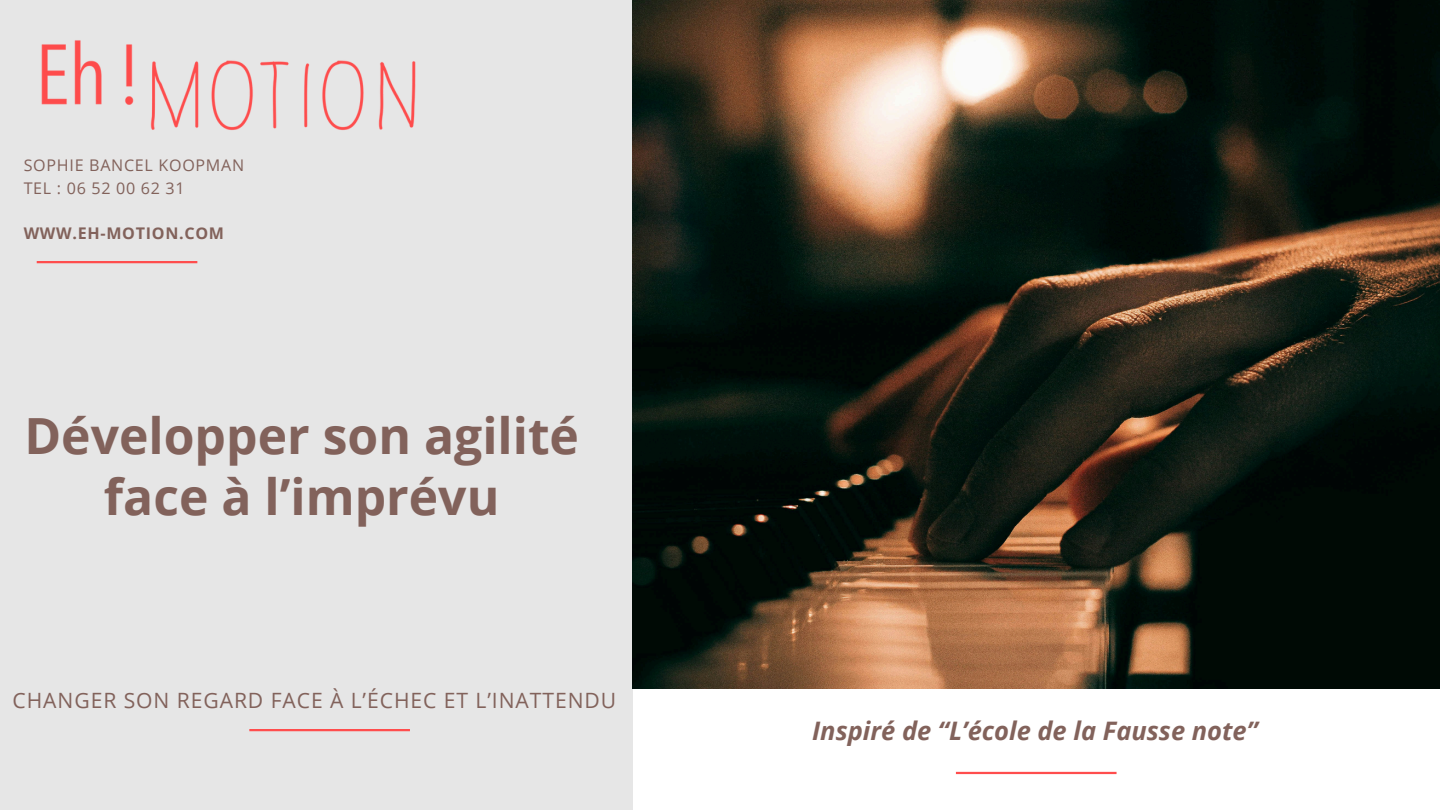
<style>
.page{position:relative;width:1440px;height:810px;background:#fff}
.page>*{position:absolute;margin:0;border:0;box-sizing:border-box;transform-origin:0 0}
.t1{font:700 49.9px/60.8px "Open Sans";color:#82625b;text-align:center}
.t2{font:italic 700 25.5px "Open Sans";color:#82625b}
.t3{font:21.1px "Open Sans";letter-spacing:.045em;color:#82625b}
.t4{font:16.1px "Open Sans";letter-spacing:.045em;color:#82625b}
.t5{font:700 16.1px "Open Sans";letter-spacing:.045em;color:#82625b}
</style>
<div class="page">
<div style="left:0;top:0;width:632px;height:810px;background:#e6e6e6"></div>
<img style="left:41px;top:40px;width:375px;height:90px">
<hr style="left:37px;top:261px;width:160px;height:2px;background:#ff4d4d">
<hr style="left:249px;top:729px;width:161px;height:2px;background:#ff4d4d">
<img style="left:632px;top:0;width:808px;height:689px">
<hr style="left:956px;top:772px;width:161px;height:2px;background:#ff4d4d">
<h1 class="t4" style="left:24px;top:154px;width:222px">SOPHIE BANCEL KOOPMAN</h1>
<p class="t4" style="left:24px;top:176px;width:163px">TEL : 06 52 00 62 31</p>
<p class="t5" style="left:24px;top:221px;width:202px">WWW.EH-MOTION.COM</p>
<h4 class="t1" style="left:24px;top:404px;width:556px">Développer son agilité face à l’imprévu</h4>
<p class="t3" style="left:13px;top:685px;width:605px">CHANGER SON REGARD FACE À L’ÉCHEC ET L’INATTENDU</p>
<p class="t2" style="left:812px;top:712px;width:447px">Inspiré de “L’école de la Fausse note”</p>
</div>
